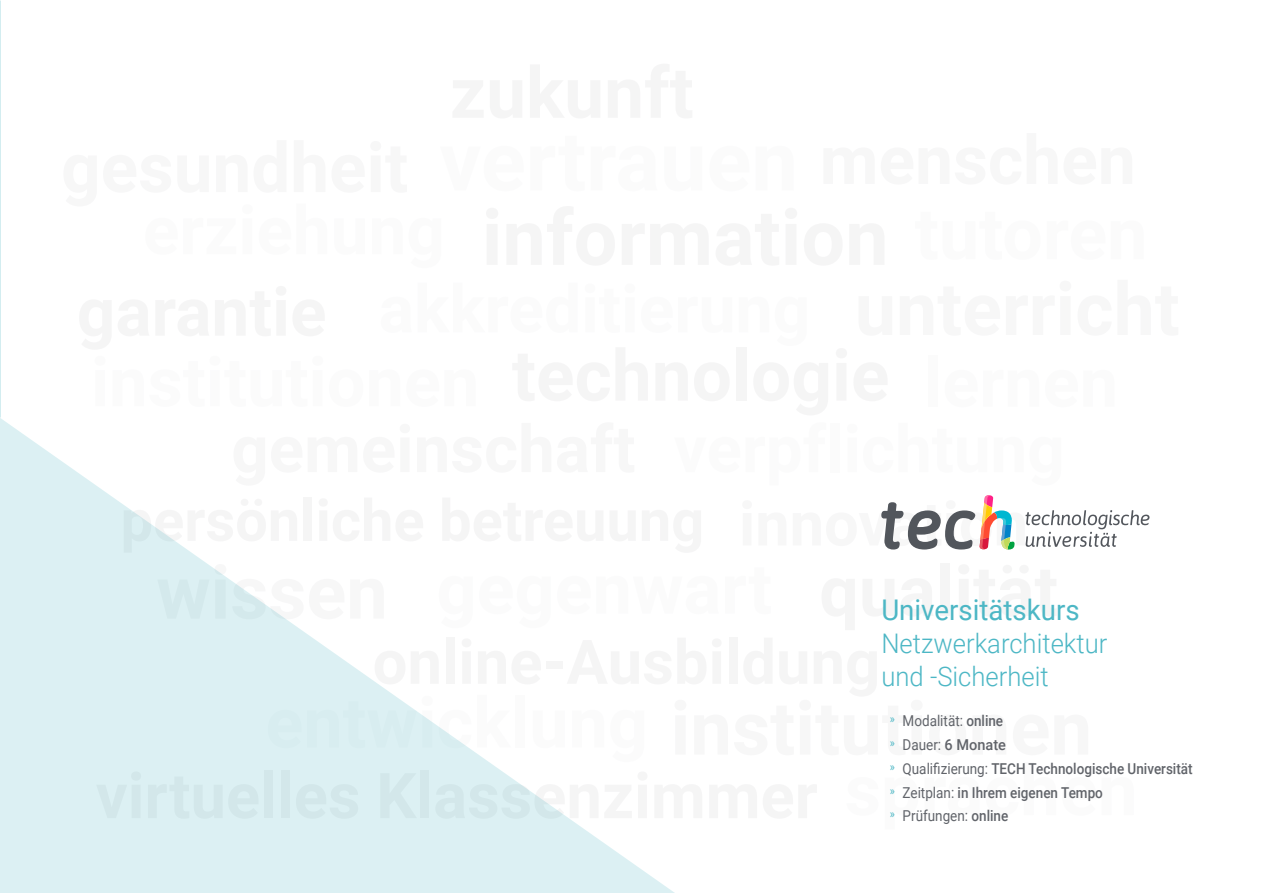
<style>
.page{position:relative;width:1263px;height:893px;background:#fff}
.page>*{position:absolute;margin:0;border:0;box-sizing:border-box;transform-origin:0 0}
.t1{font:28.5px "Roboto";color:#4db7c5}
.t2{font:300 27px/33px "Roboto";color:#4db7c5;scale:.95 1}
.t3{font:500 15px/23.7px "Roboto";color:#61646a;scale:.9 1}
.s1{font-weight:400}
</style>
<div class="page">
<div style="left:736px;top:347px;width:10px;height:54px;background:#f5f5f5"></div>
<div style="left:928px;top:355px;width:10px;height:52px;background:#fbfbfb"></div>
<div style="left:830px;top:423px;width:9px;height:49px;background:#fbfbfb"></div>
<div style="left:940px;top:563px;width:10px;height:53px;background:#f5f5f5"></div>
<div style="left:729px;top:638px;width:8px;height:46px;background:#f5f5f5"></div>
<svg style="left:0;top:418px;width:675px;height:475px;fill:#dcf0f3"></svg>
<svg style="left:881px;top:495px;width:268px;height:55px"></svg>
<h1 class="t1" style="left:881px;top:589px;width:200px">Universitätskurs</h1>
<h2 class="t2" style="left:881px;top:625px;width:240px">Netzwerkarchitektur und -Sicherheit</h2>
<p class="t3" style="left:890px;top:709px;width:338px"><sup>»</sup> <span class="s1">Modalität:</span> online<br><sup>»</sup> <span class="s1">Dauer:</span> 6 Monate<br><sup>»</sup> <span class="s1">Qualifizierung:</span> TECH Technologische Universität <sup>»</sup> <span class="s1">Zeitplan:</span> in Ihrem eigenen Tempo<br><sup>»</sup> <span class="s1">Prüfungen:</span> online</p>
</div>
